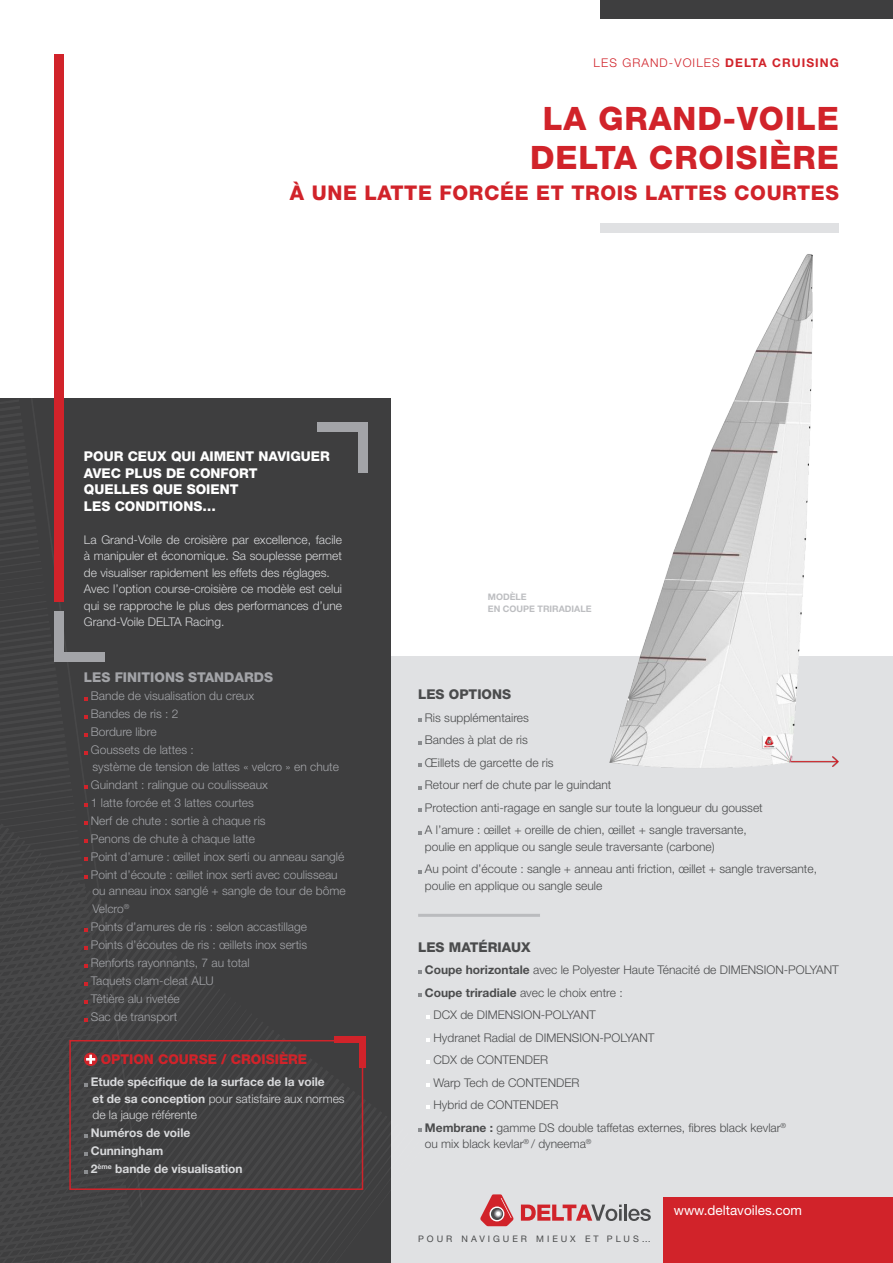
<style>
.page{position:relative;width:893px;height:1263px;background:#fff}
.page>*{position:absolute;margin:0;border:0;box-sizing:border-box;transform-origin:0 0}
.t1{font:800 32.25px "Helvetica Neue LT Std";letter-spacing:.03em;color:#d1232a}
.t2{font:800 20.25px "Helvetica Neue LT Std";letter-spacing:.03em;color:#d1232a}
.t3{font:800 13.5px/16.5px "Helvetica Neue LT Std";color:#fff}
.t4{font:800 13.5px "Helvetica Neue LT Std";color:#4b4c4d}
.t5{font:800 13.5px "Helvetica Neue LT Std";color:#d1232a}
.t6{font:800 13.5px "Helvetica Neue LT Std";color:#a3a4a8}
.t7{font:13.5px "Helvetica Neue LT Std";color:#fff}
.t8{font:300 12px "Helvetica Neue LT Std";color:#4b4c4d}
.t9{font:300 12px/18px "Helvetica Neue LT Std";color:#a3a4a8}
.t10{font:300 12px/16.5px "Helvetica Neue LT Std";color:#d8d9db;text-align:justify}
.t11{font:700 12px "Helvetica Neue LT Std";color:#d8d9db}
.t12{font:300 12px "Helvetica Neue LT Std";letter-spacing:.09em;color:#d1232a}
.t13{font:9px "Helvetica Neue LT Std";letter-spacing:.325em;color:#4b4c4d}
.t14{font:700 9px "Helvetica Neue LT Std";color:#bdbec1}
.s1{font-weight:700}
</style>
<div class="page">
<div style="left:391px;top:657px;width:502px;height:606px;background:#e0e1e3"></div>
<div style="left:600px;top:0;width:293px;height:19px;background:#3e3e3f"></div>
<div style="left:663px;top:1197px;width:230px;height:66px;background:#d1232a"></div>
<svg style="left:480px;top:1194px;width:34px;height:32px"></svg>
<svg style="left:521px;top:1204px;width:101px;height:17px"></svg>
<hr style="left:624px;top:1204px;width:3px;height:17px;background:#4b4c4d">
<svg style="left:628px;top:1209px;width:23px;height:12px"></svg>
<div style="left:54px;top:54px;width:10px;height:547px;background:#d1232a"></div>
<hr style="left:418px;top:914px;width:122px;height:3px;background:#babbbe">
<div style="left:600px;top:223px;width:239px;height:10px;background:#e0e1e3"></div>
<svg style="left:0;top:398px;width:430px;height:865px;background:#504f50"></svg>
<div style="left:334px;top:1036px;width:31px;height:6px;background:#d1232a"></div>
<div style="left:359px;top:1036px;width:6px;height:32px;background:#d1232a"></div>
<div style="left:69px;top:1040px;width:294px;height:150px;border:2px solid #d1232a"></div>
<div style="left:317px;top:422px;width:50px;height:10px;background:#a3a4a8"></div>
<div style="left:358px;top:422px;width:9px;height:51px;background:#a3a4a8"></div>
<img style="left:591px;top:254px;width:259px;height:514px">
<p class="t12" style="left:594px;top:56px;width:247px">LES GRAND-VOILES <span class="s1">DELTA CRUISING</span></p>
<p class="t1" style="left:543px;top:99px;width:298px">LA GRAND-VOILE</p>
<p class="t1" style="left:530px;top:138px;width:310px">DELTA CROISIÈRE</p>
<p class="t2" style="left:290px;top:181px;width:551px">À UNE LATTE FORCÉE ET TROIS LATTES COURTES</p>
<p class="t3" style="left:84px;top:448px;width:247px">POUR CEUX QUI AIMENT NAVIGUER<br>AVEC PLUS DE CONFORT</p>
<p class="t3" style="left:84px;top:481px;width:156px">QUELLES QUE SOIENT</p>
<p class="t3" style="left:84px;top:498px;width:134px">LES CONDITIONS…</p>
<p class="t10" style="left:84px;top:531px;width:260px">La Grand-Voile de croisière par excellence, facile à manipuler et économique. Sa souplesse permet de visualiser rapidement les effets des réglages.</p>
<p class="t10" style="left:84px;top:580px;width:260px">Avec l’option course-croisière ce modèle est celui qui se rapproche le plus des performances d’une Grand-Voile DELTA Racing.</p>
<p class="t14" style="left:488px;top:591px;width:40px">MODÈLE</p>
<p class="t14" style="left:488px;top:603px;width:105px">EN COUPE TRIRADIALE</p>
<p class="t6" style="left:84px;top:669px;width:191px">LES FINITIONS STANDARDS</p>
<p class="t9" style="left:91px;top:687px;width:165px">Bande de visualisation du creux</p>
<p class="t9" style="left:91px;top:705px;width:89px">Bandes de ris : 2</p>
<p class="t9" style="left:91px;top:723px;width:67px">Bordure libre</p>
<p class="t9" style="left:91px;top:741px;width:105px">Goussets de lattes :</p>
<p class="t9" style="left:92px;top:757px;width:248px">système de tension de lattes « velcro » en chute</p>
<p class="t9" style="left:91px;top:775px;width:179px">Guindant : ralingue ou coulisseaux</p>
<p class="t9" style="left:91px;top:793px;width:165px">1 latte forcée et 3 lattes courtes</p>
<p class="t9" style="left:91px;top:811px;width:176px">Nerf de chute : sortie à chaque ris</p>
<p class="t9" style="left:91px;top:829px;width:166px">Penons de chute à chaque latte</p>
<p class="t9" style="left:91px;top:847px;width:255px">Point d’amure : œillet inox serti ou anneau sanglé</p>
<p class="t9" style="left:91px;top:865px;width:248px">Point d’écoute : œillet inox serti avec coulisseau</p>
<p class="t9" style="left:92px;top:882px;width:255px">ou anneau inox sanglé + sangle de tour de bôme<br>Velcro<sup>®</sup></p>
<p class="t9" style="left:91px;top:918px;width:218px">Points d’amures de ris : selon accastillage</p>
<p class="t9" style="left:91px;top:936px;width:218px">Points d’écoutes de ris : œillets inox sertis</p>
<p class="t9" style="left:91px;top:954px;width:160px">Renforts rayonnants, 7 au total</p>
<p class="t9" style="left:91px;top:972px;width:124px">Taquets clam-cleat ALU</p>
<p class="t9" style="left:91px;top:990px;width:91px">Têtière alu rivetée</p>
<p class="t9" style="left:91px;top:1008px;width:88px">Sac de transport</p>
<p class="t5" style="left:101px;top:1051px;width:208px">OPTION COURSE / CROISIÈRE</p>
<p class="t11" style="left:91px;top:1074px;width:235px">Etude spécifique de la surface de la voile</p>
<p class="t10" style="left:92px;top:1090px;width:254px"><span class="s1">et de sa conception</span> pour satisfaire aux normes</p>
<p class="t10" style="left:92px;top:1106px;width:106px">de la jauge référente</p>
<p class="t11" style="left:91px;top:1125px;width:101px">Numéros de voile</p>
<p class="t11" style="left:91px;top:1143px;width:74px">Cunningham</p>
<p class="t11" style="left:91px;top:1161px;width:153px">2<sup>ème</sup> bande de visualisation</p>
<p class="t4" style="left:418px;top:686px;width:95px">LES OPTIONS</p>
<p class="t8" style="left:425px;top:710px;width:106px">Ris supplémentaires</p>
<p class="t8" style="left:425px;top:733px;width:104px">Bandes à plat de ris</p>
<p class="t8" style="left:425px;top:755px;width:130px">Œillets de garcette de ris</p>
<p class="t8" style="left:425px;top:778px;width:188px">Retour nerf de chute par le guindant</p>
<p class="t8" style="left:425px;top:800px;width:339px">Protection anti-ragage en sangle sur toute la longueur du gousset</p>
<p class="t8" style="left:425px;top:823px;width:323px">A l’amure : œillet + oreille de chien, œillet + sangle traversante,</p>
<p class="t8" style="left:425px;top:839px;width:291px">poulie en applique ou sangle seule traversante (carbone)</p>
<p class="t8" style="left:425px;top:862px;width:394px">Au point d’écoute : sangle + anneau anti friction, œillet + sangle traversante,</p>
<p class="t8" style="left:425px;top:878px;width:179px">poulie en applique ou sangle seule</p>
<p class="t4" style="left:418px;top:939px;width:114px">LES MATÉRIAUX</p>
<p class="t8" style="left:425px;top:962px;width:416px"><span class="s1">Coupe horizontale</span> avec le Polyester Haute Ténacité de DIMENSION-POLYANT</p>
<p class="t8" style="left:425px;top:985px;width:199px"><span class="s1">Coupe triradiale</span> avec le choix entre :</p>
<p class="t8" style="left:433px;top:1007px;width:164px">DCX de DIMENSION-POLYANT</p>
<p class="t8" style="left:433px;top:1030px;width:223px">Hydranet Radial de DIMENSION-POLYANT</p>
<p class="t8" style="left:433px;top:1052px;width:116px">CDX de CONTENDER</p>
<p class="t8" style="left:433px;top:1075px;width:148px">Warp Tech de CONTENDER</p>
<p class="t8" style="left:433px;top:1097px;width:126px">Hybrid de CONTENDER</p>
<p class="t8" style="left:425px;top:1120px;width:363px"><span class="s1">Membrane :</span> gamme DS double taffetas externes, fibres black kevlar<sup>®</sup></p>
<p class="t8" style="left:425px;top:1136px;width:168px">ou mix black kevlar<sup>®</sup> / dyneema<sup>®</sup></p>
<p class="t13" style="left:418px;top:1233px;width:234px">POUR NAVIGUER MIEUX ET PLUS…</p>
<p class="t7" style="left:674px;top:1202px;width:130px">www.deltavoiles.com</p>
</div>
